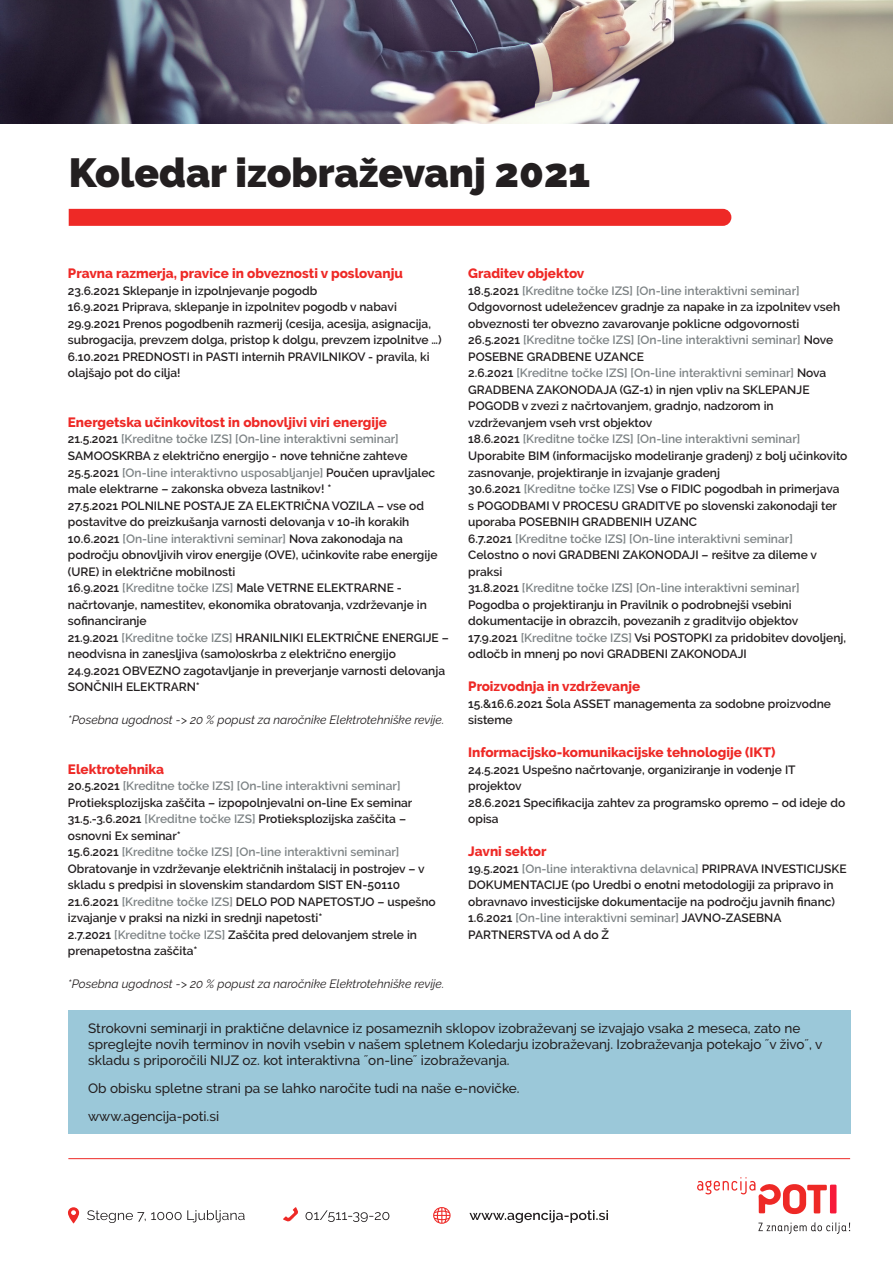
<style>
.page{position:relative;width:893px;height:1263px;background:#fff}
.page>*{position:absolute;margin:0;border:0;box-sizing:border-box;transform-origin:0 0}
.t1{font:900 40.5px "Raleway";color:#231f20}
.t2{font:500 13.5px/16.2px "Raleway";color:#231f20}
.t3{font:800 13.5px "Raleway";color:#ee2926}
.t4{font:600 12px/16.5px "Raleway";color:#231f20}
.t5{font:600 12px/16.5px "Raleway";color:#7d8385}
.t6{font:italic 12px "Raleway";color:#231f20}
.s1{color:#7d8385}
.s2{color:#231f20}
</style>
<div class="page">
<img style="left:0;top:0;width:893px;height:123px">
<svg style="left:68px;top:1207px;width:11px;height:16px"></svg>
<svg style="left:283px;top:1207px;width:15px;height:14px"></svg>
<svg style="left:433px;top:1207px;width:18px;height:17px"></svg>
<svg style="left:469px;top:1210px;width:139px;height:13px"></svg>
<svg style="left:306px;top:1210px;width:83px;height:12px"></svg>
<svg style="left:87px;top:1210px;width:158px;height:13px"></svg>
<hr style="left:68px;top:1158px;width:782px;height:1px;background:#ee2926">
<div style="left:830px;top:1184px;width:6px;height:29px;background:#f71939"></div>
<svg style="left:697px;top:1177px;width:130px;height:37px"></svg>
<svg style="left:758px;top:1222px;width:92px;height:12px"></svg>
<div style="left:69px;top:209px;width:662px;height:17px;background:#ee2926"></div>
<div style="left:68px;top:1010px;width:782px;height:123px;background:#9bc8d9"></div>
<p class="t1" style="left:69px;top:150px;width:523px">Koledar izobraževanj 2021</p>
<p class="t3" style="left:68px;top:266px;width:336px">Pravna razmerja, pravice in obveznosti v poslovanju</p>
<p class="t4" style="left:68px;top:282px;width:251px">23.6.2021 Sklepanje in izpolnjevanje pogodb</p>
<p class="t4" style="left:68px;top:299px;width:330px">16.9.2021 Priprava, sklepanje in izpolnitev pogodb v nabavi</p>
<p class="t4" style="left:68px;top:315px;width:375px">29.9.2021 Prenos pogodbenih razmerij (cesija, acesija, asignacija, subrogacija, prevzem dolga, pristop k dolgu, prevzem izpolnitve …)</p>
<p class="t4" style="left:68px;top:348px;width:363px">6.10.2021 PREDNOSTI in PASTI internih PRAVILNIKOV - pravila, ki olajšajo pot do cilja!</p>
<p class="t3" style="left:68px;top:415px;width:320px">Energetska učinkovitost in obnovljivi viri energije</p>
<p class="t4" style="left:68px;top:431px;width:341px">21.5.2021 <span class="s1">[Kreditne točke IZS] [On-line interaktivni seminar]<br></span>SAMOOSKRBA z električno energijo - nove tehnične zahteve</p>
<p class="t4" style="left:68px;top:464px;width:369px">25.5.2021 <span class="s1">[On-line interaktivno usposabljanje]</span> Poučen upravljalec male elektrarne – zakonska obveza lastnikov! *</p>
<p class="t4" style="left:68px;top:497px;width:358px">27.5.2021 POLNILNE POSTAJE ZA ELEKTRIČNA VOZILA – vse od postavitve do preizkušanja varnosti delovanja v 10-ih korakih<br>10.6.2021 <span class="s1">[On-line interaktivni seminar]</span> Nova zakonodaja na</p>
<p class="t4" style="left:68px;top:546px;width:371px">področju obnovljivih virov energije (OVE), učinkovite rabe energije (URE) in električne mobilnosti</p>
<p class="t4" style="left:68px;top:579px;width:336px">16.9.2021 <span class="s1">[Kreditne točke IZS]</span> Male VETRNE ELEKTRARNE -</p>
<p class="t4" style="left:68px;top:596px;width:360px">načrtovanje, namestitev, ekonomika obratovanja, vzdrževanje in</p>
<p class="t4" style="left:68px;top:612px;width:80px">sofinanciranje</p>
<p class="t4" style="left:68px;top:629px;width:382px">21.9.2021 <span class="s1">[Kreditne točke IZS]</span> HRANILNIKI ELEKTRIČNE ENERGIJE – neodvisna in zanesljiva (samo)oskrba z električno energijo</p>
<p class="t4" style="left:68px;top:662px;width:379px">24.9.2021 OBVEZNO zagotavljanje in preverjanje varnosti delovanja<br>SONČNIH ELEKTRARN*</p>
<p class="t6" style="left:68px;top:713px;width:378px">*Posebna ugodnost -&gt; 20 % popust za naročnike Elektrotehniške revije.</p>
<p class="t3" style="left:68px;top:761px;width:98px">Elektrotehnika</p>
<p class="t5" style="left:68px;top:777px;width:334px"><span class="s2">20.5.2021</span> [Kreditne točke IZS] [On-line interaktivni seminar]</p>
<p class="t4" style="left:68px;top:794px;width:346px">Protieksplozijska zaščita – izpopolnjevalni on-line Ex seminar<br>31.5.-3.6.2021 <span class="s1">[Kreditne točke IZS]</span> Protieksplozijska zaščita – osnovni Ex seminar*</p>
<p class="t4" style="left:68px;top:843px;width:358px">15.6.2021 <span class="s1">[Kreditne točke IZS] [On-line interaktivni seminar]<br></span>Obratovanje in vzdrževanje električnih inštalacij in postrojev – v skladu s predpisi in slovenskim standardom SIST EN-50110</p>
<p class="t4" style="left:68px;top:893px;width:369px">21.6.2021 <span class="s1">[Kreditne točke IZS]</span> DELO POD NAPETOSTJO – uspešno izvajanje v praksi na nizki in srednji napetosti*</p>
<p class="t4" style="left:68px;top:926px;width:351px">2.7.2021 <span class="s1">[Kreditne točke IZS]</span> Zaščita pred delovanjem strele in prenapetostna zaščita*</p>
<p class="t6" style="left:68px;top:977px;width:378px">*Posebna ugodnost -&gt; 20 % popust za naročnike Elektrotehniške revije.</p>
<p class="t3" style="left:468px;top:266px;width:118px">Graditev objektov</p>
<p class="t5" style="left:468px;top:282px;width:333px"><span class="s2">18.5.2021</span> [Kreditne točke IZS] [On-line interaktivni seminar]</p>
<p class="t4" style="left:468px;top:299px;width:373px">Odgovornost udeležencev gradnje za napake in za izpolnitev vseh obveznosti ter obvezno zavarovanje poklicne odgovornosti</p>
<p class="t5" style="left:468px;top:332px;width:366px"><span class="s2">26.5.2021</span> [Kreditne točke IZS] [On-line interaktivni seminar] <span class="s2">Nove<br>POSEBNE GRADBENE UZANCE</span></p>
<p class="t4" style="left:468px;top:365px;width:360px">2.6.2021 <span class="s1">[Kreditne točke IZS] [On-line interaktivni seminar]</span> Nova<br>GRADBENA ZAKONODAJA (GZ-1) in njen vpliv na SKLEPANJE</p>
<p class="t4" style="left:468px;top:398px;width:307px">POGODB v zvezi z načrtovanjem, gradnjo, nadzorom in</p>
<p class="t4" style="left:468px;top:414px;width:186px">vzdrževanjem vseh vrst objektov</p>
<p class="t5" style="left:468px;top:431px;width:334px"><span class="s2">18.6.2021</span> [Kreditne točke IZS] [On-line interaktivni seminar]</p>
<p class="t4" style="left:468px;top:447px;width:381px">Uporabite BIM (informacijsko modeliranje gradenj) z bolj učinkovito zasnovanje, projektiranje in izvajanje gradenj</p>
<p class="t4" style="left:468px;top:480px;width:373px">30.6.2021 <span class="s1">[Kreditne točke IZS]</span> Vse o FIDIC pogodbah in primerjava s POGODBAMI V PROCESU GRADITVE po slovenski zakonodaji ter uporaba POSEBNIH GRADBENIH UZANC</p>
<p class="t5" style="left:468px;top:530px;width:326px"><span class="s2">6.7.2021</span> [Kreditne točke IZS] [On-line interaktivni seminar]</p>
<p class="t4" style="left:468px;top:546px;width:350px">Celostno o novi GRADBENI ZAKONODAJI – rešitve za dileme v praksi</p>
<p class="t5" style="left:468px;top:579px;width:333px"><span class="s2">31.8.2021</span> [Kreditne točke IZS] [On-line interaktivni seminar]</p>
<p class="t4" style="left:468px;top:596px;width:325px">Pogodba o projektiranju in Pravilnik o podrobnejši vsebini</p>
<p class="t4" style="left:468px;top:612px;width:332px">dokumentacije in obrazcih, povezanih z graditvijo objektov</p>
<p class="t4" style="left:468px;top:629px;width:379px">17.9.2021 <span class="s1">[Kreditne točke IZS]</span> Vsi POSTOPKI za pridobitev dovoljenj, odločb in mnenj po novi GRADBENI ZAKONODAJI</p>
<p class="t3" style="left:468px;top:679px;width:174px">Proizvodnja in vzdrževanje</p>
<p class="t4" style="left:468px;top:695px;width:364px">15.&amp;16.6.2021 Šola ASSET managementa za sodobne proizvodne sisteme</p>
<p class="t3" style="left:468px;top:745px;width:309px">Informacijsko-komunikacijske tehnologije (IKT)</p>
<p class="t4" style="left:468px;top:761px;width:329px">24.5.2021 Uspešno načrtovanje, organiziranje in vodenje IT projektov</p>
<p class="t4" style="left:468px;top:794px;width:379px">28.6.2021 Specifikacija zahtev za programsko opremo – od ideje do opisa</p>
<p class="t3" style="left:468px;top:844px;width:80px">Javni sektor</p>
<p class="t4" style="left:468px;top:860px;width:380px">19.5.2021 <span class="s1">[On-line interaktivna delavnica]</span> PRIPRAVA INVESTICIJSKE<br>DOKUMENTACIJE (po Uredbi o enotni metodologiji za pripravo in obravnavo investicijske dokumentacije na področju javnih financ)</p>
<p class="t5" style="left:468px;top:909px;width:315px"><span class="s2">1.6.2021</span> [On-line interaktivni seminar] <span class="s2">JAVNO-ZASEBNA</span></p>
<p class="t4" style="left:468px;top:926px;width:142px">PARTNERSTVA od A do Ž</p>
<p class="t2" style="left:88px;top:1020px;width:736px">Strokovni seminarji in praktične delavnice iz posameznih sklopov izobraževanj se izvajajo vsaka 2 meseca, zato ne spreglejte novih terminov in novih vsebin v našem spletnem Koledarju izobraževanj. Izobraževanja potekajo ˝v živo˝, v skladu s priporočili NIJZ oz. kot interaktivna ˝on-line˝ izobraževanja.</p>
<p class="t2" style="left:88px;top:1080px;width:433px">Ob obisku spletne strani pa se lahko naročite tudi na naše e-novičke.</p>
<p class="t2" style="left:88px;top:1108px;width:132px">www.agencija-poti.si</p>
</div>
